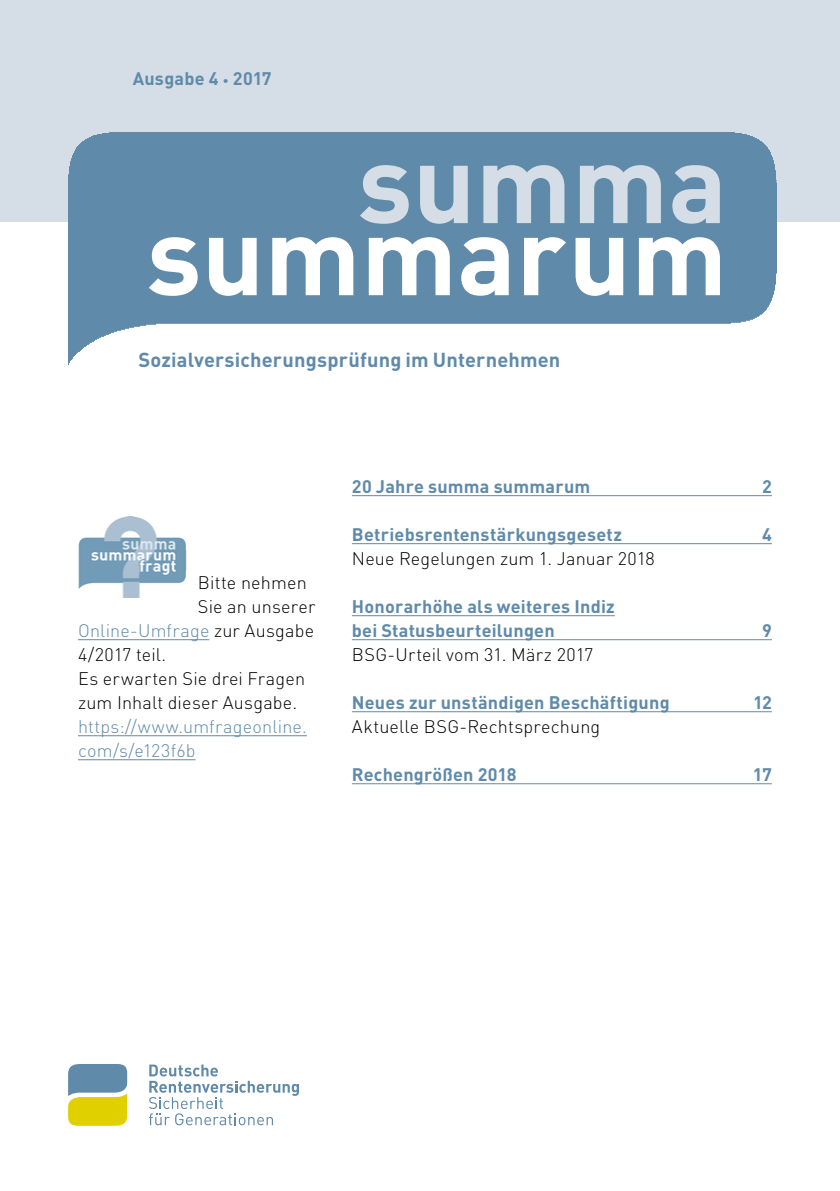
<style>
.page{position:relative;width:840px;height:1191px;background:#fff}
.page>*{position:absolute;margin:0;border:0;box-sizing:border-box;transform-origin:0 0}
.t1{font:700 110px "DIN";color:#fff}
.t2{font:700 110px "DIN";color:#d5dde6}
.t3{font:700 20px "DIN";letter-spacing:.01em;color:#608aa9}
.t4{font:700 18px/24px "DIN";letter-spacing:.01em;color:#608aa9}
.t5{font:300 18px "DIN";letter-spacing:.01em;color:#000}
.t6{font:300 18px/24px "DIN";letter-spacing:.01em;color:#608aa9}
.s1{font-size:12px}
.s2{color:#000}
</style>
<div class="page">
<div style="left:0;top:0;width:839px;height:221px;background:#d5dde6"></div>
<img style="left:68px;top:132px;width:709px;height:232px">
<svg style="left:68px;top:1064px;width:59px;height:61px;background:#a8b465"></svg>
<svg style="left:149px;top:1064px;width:150px;height:61px"></svg>
<hr style="left:351px;top:495px;width:420px;height:1px;background:#608aa9">
<hr style="left:351px;top:543px;width:420px;height:1px;background:#608aa9">
<hr style="left:351px;top:615px;width:263px;height:1px;background:#608aa9">
<hr style="left:351px;top:639px;width:420px;height:1px;background:#608aa9">
<hr style="left:351px;top:711px;width:420px;height:1px;background:#608aa9">
<hr style="left:351px;top:783px;width:420px;height:1px;background:#608aa9">
<hr style="left:78px;top:639px;width:131px;height:1px;background:#608aa9">
<hr style="left:78px;top:735px;width:229px;height:1px;background:#608aa9">
<hr style="left:78px;top:759px;width:117px;height:1px;background:#608aa9">
<img style="left:78px;top:517px;width:109px;height:81px">
<p class="t4" style="left:133px;top:66px;width:140px">Ausgabe 4 <span class="s1">•</span> 2017</p>
<h1 class="t2" style="left:357px;top:111px;width:371px">summa</h1>
<h1 class="t1" style="left:146px;top:183px;width:582px">summarum</h1>
<p class="t3" style="left:138px;top:347px;width:423px">Sozialversicherungsprüfung im Unternehmen</p>
<p class="t5" style="left:198px;top:571px;width:110px">Bitte nehmen</p>
<p class="t5" style="left:198px;top:595px;width:119px">Sie an unserer</p>
<p class="t6" style="left:78px;top:618px;width:237px">Online-Umfrage <span class="s2">zur Ausgabe</span></p>
<p class="t5" style="left:78px;top:643px;width:90px">4/2017 teil.</p>
<p class="t5" style="left:78px;top:667px;width:228px">Es erwarten Sie drei Fragen</p>
<p class="t5" style="left:78px;top:691px;width:221px">zum Inhalt dieser Ausgabe.</p>
<p class="t6" style="left:78px;top:714px;width:230px">https://www.umfrageonline. com/s/e123f6b</p>
<p class="t4" style="left:351px;top:474px;width:240px">20 Jahre summa summarum</p>
<p class="t4" style="left:761px;top:474px;width:11px">2</p>
<p class="t4" style="left:351px;top:522px;width:271px">Betriebsrentenstärkungsgesetz</p>
<p class="t4" style="left:761px;top:522px;width:11px">4</p>
<p class="t5" style="left:351px;top:547px;width:304px">Neue Regelungen zum 1. Januar 2018</p>
<p class="t4" style="left:351px;top:594px;width:264px">Honorarhöhe als weiteres Indiz bei Statusbeurteilungen</p>
<p class="t4" style="left:761px;top:618px;width:11px">9</p>
<p class="t5" style="left:352px;top:643px;width:243px">BSG-Urteil vom 31. März 2017</p>
<p class="t4" style="left:352px;top:690px;width:319px">Neues zur unständigen Beschäftigung</p>
<p class="t4" style="left:752px;top:690px;width:20px">12</p>
<p class="t5" style="left:352px;top:715px;width:250px">Aktuelle BSG-Rechtsprechung</p>
<p class="t4" style="left:352px;top:762px;width:166px">Rechengrößen 2018</p>
<p class="t4" style="left:752px;top:762px;width:20px">17</p>
</div>
